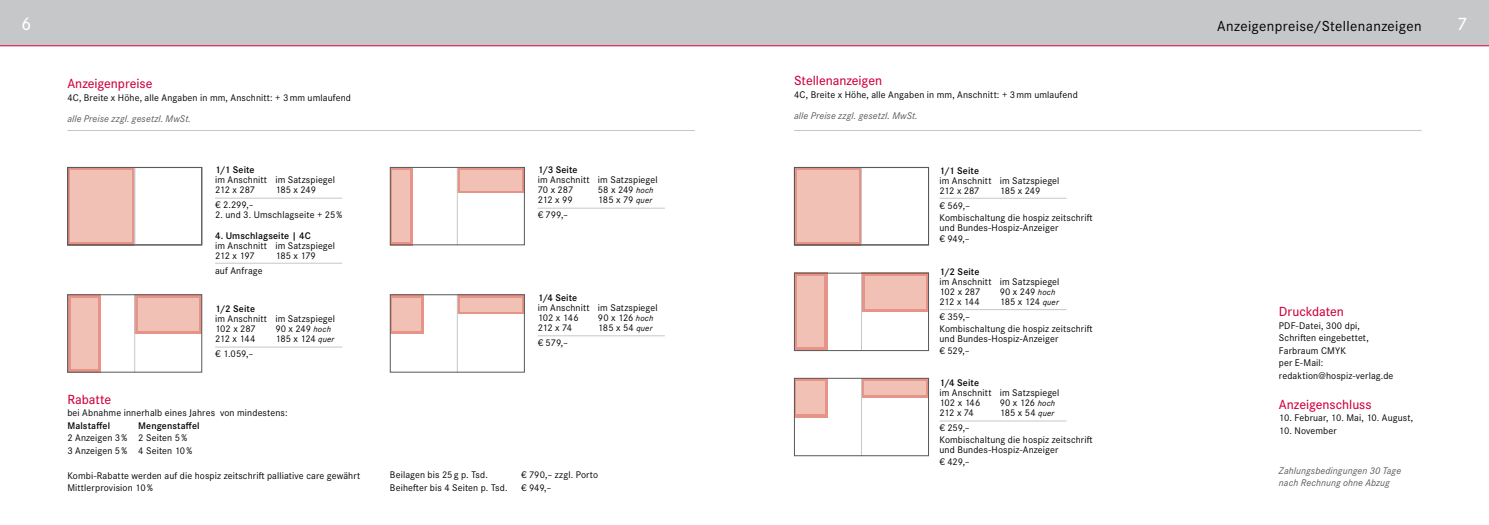
<style>
.page{position:relative;width:1489px;height:525px;background:#fff}
.page>*{position:absolute;margin:0;border:0;box-sizing:border-box;transform-origin:0 0}
.t1{font:500 18.75px "Corporate S";color:#fff}
.t2{font:15px "Corporate S Pro";letter-spacing:.025em;color:#000}
.t3{font:500 13.75px "Corporate S Pro";color:#cf003d}
.t4{font:10px/12.5px "Corporate S Pro";letter-spacing:.01em;color:#000}
.t5{font:italic 10px/12.5px "Corporate S Pro";letter-spacing:.01em;color:#58585a}
.t6{font:600 10px "Corporate S Pro";letter-spacing:.01em;color:#000}
.s1{font-style:italic;font-size:8.75px}
</style>
<div class="page">
<div style="left:0;top:0;width:1488px;height:46px;background:#c6c7c8"></div>
<hr style="left:67px;top:130px;width:627px;height:1px;background:#c6c7c8">
<hr style="left:215px;top:198px;width:127px;height:1px;background:#c6c7c8">
<hr style="left:215px;top:263px;width:127px;height:1px;background:#c6c7c8">
<hr style="left:215px;top:346px;width:127px;height:1px;background:#c6c7c8">
<hr style="left:537px;top:208px;width:128px;height:1px;background:#c6c7c8">
<hr style="left:537px;top:335px;width:128px;height:1px;background:#c6c7c8">
<div style="left:67px;top:294px;width:34px;height:78px;background:#e69487"></div>
<div style="left:71px;top:298px;width:27px;height:70px;background:#f1c1b5"></div>
<svg style="left:135px;top:296px;width:65px;height:37px"></svg>
<div style="left:138px;top:298px;width:61px;height:32px;background:#f1c1b5"></div>
<hr style="left:134px;top:294px;width:1px;height:78px;background:#c6c7c8">
<div style="left:67px;top:294px;width:135px;height:78px;border:1px solid #58585a"></div>
<svg style="left:392px;top:296px;width:31px;height:37px"></svg>
<div style="left:392px;top:298px;width:29px;height:32px;background:#f1c1b5"></div>
<svg style="left:458px;top:296px;width:64px;height:18px"></svg>
<div style="left:460px;top:298px;width:61px;height:13px;background:#f1c1b5"></div>
<hr style="left:457px;top:294px;width:1px;height:78px;background:#c6c7c8">
<div style="left:390px;top:294px;width:134px;height:78px;border:1px solid #58585a"></div>
<div style="left:67px;top:167px;width:68px;height:78px;background:#e69487"></div>
<div style="left:70px;top:170px;width:62px;height:72px;background:#f1c1b5"></div>
<hr style="left:134px;top:167px;width:1px;height:78px;background:#c6c7c8">
<div style="left:67px;top:167px;width:135px;height:78px;border:1px solid #58585a"></div>
<div style="left:390px;top:167px;width:22px;height:78px;background:linear-gradient(to right,#e69487,#e69487)"></div>
<div style="left:392px;top:170px;width:17px;height:72px;background:#f1c1b5"></div>
<svg style="left:458px;top:169px;width:64px;height:24px"></svg>
<div style="left:460px;top:170px;width:61px;height:20px;background:#f1c1b5"></div>
<hr style="left:457px;top:167px;width:1px;height:78px;background:#c6c7c8">
<div style="left:390px;top:167px;width:134px;height:78px;border:1px solid #58585a"></div>
<hr style="left:794px;top:130px;width:627px;height:1px;background:#c6c7c8">
<div style="left:794px;top:378px;width:33px;height:39px;background:#e69487"></div>
<div style="left:796px;top:381px;width:29px;height:33px;background:#f1c1b5"></div>
<div style="left:861px;top:378px;width:67px;height:19px;background:#e69487"></div>
<div style="left:864px;top:381px;width:61px;height:14px;background:#f1c1b5"></div>
<hr style="left:861px;top:378px;width:1px;height:78px;background:#c6c7c8">
<div style="left:794px;top:378px;width:134px;height:78px;border:1px solid #58585a"></div>
<div style="left:794px;top:273px;width:33px;height:78px;background:#e69487"></div>
<div style="left:797px;top:276px;width:27px;height:71px;background:#f1c1b5"></div>
<div style="left:861px;top:273px;width:67px;height:39px;background:#e69487"></div>
<div style="left:864px;top:276px;width:61px;height:33px;background:#f1c1b5"></div>
<hr style="left:861px;top:273px;width:1px;height:78px;background:#c6c7c8">
<div style="left:794px;top:273px;width:134px;height:78px;border:1px solid #58585a"></div>
<svg style="left:796px;top:169px;width:65px;height:74px"></svg>
<div style="left:797px;top:170px;width:61px;height:72px;background:#f1c1b5"></div>
<hr style="left:861px;top:167px;width:1px;height:78px;background:#c6c7c8">
<div style="left:794px;top:167px;width:134px;height:78px;border:1px solid #58585a"></div>
<hr style="left:939px;top:198px;width:127px;height:1px;background:#c6c7c8">
<hr style="left:939px;top:309px;width:127px;height:1px;background:#c6c7c8">
<hr style="left:939px;top:420px;width:127px;height:1px;background:#c6c7c8">
<h1 class="t1" style="left:21px;top:12px;width:12px">6</h1>
<h2 class="t2" style="left:1216px;top:15px;width:206px">Anzeigenpreise/Stellenanzeigen</h2>
<h1 class="t1" style="left:1457px;top:12px;width:12px">7</h1>
<h3 class="t3" style="left:67px;top:73px;width:87px">Anzeigenpreise</h3>
<p class="t4" style="left:67px;top:90px;width:285px">4C, Breite x Höhe, alle Angaben in mm, Anschnitt: + 3 mm umlaufend</p>
<p class="t5" style="left:67px;top:112px;width:125px">alle Preise zzgl. gesetzl. MwSt.</p>
<p class="t6" style="left:215px;top:163px;width:41px">1/1 Seite</p>
<p class="t4" style="left:215px;top:174px;width:121px;line-height:10px">im Anschnitt im Satzspiegel<br>212 x 287</p>
<p class="t4" style="left:275px;top:183px;width:42px">185 x 249</p>
<p class="t4" style="left:215px;top:198px;width:40px">€ 2.299,–</p>
<p class="t4" style="left:215px;top:208px;width:129px">2. und 3. Umschlagseite + 25 %</p>
<p class="t6" style="left:215px;top:228px;width:97px">4. Umschlagseite | 4C</p>
<p class="t4" style="left:215px;top:239px;width:121px;line-height:10px">im Anschnitt im Satzspiegel<br>212 x 197</p>
<p class="t4" style="left:275px;top:248px;width:42px">185 x 179</p>
<p class="t4" style="left:215px;top:263px;width:49px">auf Anfrage</p>
<p class="t6" style="left:215px;top:301px;width:41px">1/2 Seite</p>
<p class="t4" style="left:215px;top:313px;width:121px;line-height:10px">im Anschnitt im Satzspiegel<br>102 x 287</p>
<p class="t4" style="left:275px;top:322px;width:57px">90 x 249 <span class="s1">hoch</span></p>
<p class="t4" style="left:215px;top:332px;width:42px">212 x 144</p>
<p class="t4" style="left:275px;top:332px;width:61px">185 x 124 <span class="s1">quer</span></p>
<p class="t4" style="left:215px;top:347px;width:40px">€ 1.059,–</p>
<h3 class="t3" style="left:67px;top:388px;width:45px">Rabatte</h3>
<p class="t4" style="left:67px;top:405px;width:222px">bei Abnahme innerhalb eines Jahres von mindestens:</p>
<p class="t6" style="left:67px;top:417px;width:44px">Malstaffel</p>
<p class="t6" style="left:138px;top:417px;width:63px">Mengenstaffel</p>
<p class="t4" style="left:67px;top:430px;width:126px">2 Anzeigen 3 % 2 Seiten 5 %<br>3 Anzeigen 5 % 4 Seiten 10 %</p>
<p class="t4" style="left:67px;top:468px;width:294px">Kombi-Rabatte werden auf die hospiz zeitschrift palliative care gewährt<br>Mittlerprovision 10 %</p>
<p class="t6" style="left:537px;top:163px;width:41px">1/3 Seite</p>
<p class="t4" style="left:537px;top:174px;width:121px;line-height:10px">im Anschnitt im Satzspiegel<br>70 x 287</p>
<p class="t4" style="left:598px;top:183px;width:57px">58 x 249 <span class="s1">hoch</span></p>
<p class="t4" style="left:537px;top:193px;width:37px">212 x 99</p>
<p class="t4" style="left:598px;top:193px;width:56px">185 x 79 <span class="s1">quer</span></p>
<p class="t4" style="left:537px;top:208px;width:32px">€ 799,–</p>
<p class="t6" style="left:537px;top:290px;width:41px">1/4 Seite</p>
<p class="t4" style="left:537px;top:302px;width:121px;line-height:10px">im Anschnitt im Satzspiegel<br>102 x 146</p>
<p class="t4" style="left:598px;top:310px;width:57px">90 x 126 <span class="s1">hoch</span></p>
<p class="t4" style="left:537px;top:320px;width:36px">212 x 74</p>
<p class="t4" style="left:598px;top:320px;width:56px">185 x 54 <span class="s1">quer</span></p>
<p class="t4" style="left:537px;top:335px;width:32px">€ 579,–</p>
<p class="t4" style="left:390px;top:468px;width:99px">Beilagen bis 25 g p. Tsd.</p>
<p class="t4" style="left:521px;top:468px;width:79px">€ 790,– zzgl. Porto</p>
<p class="t4" style="left:390px;top:480px;width:119px">Beihefter bis 4 Seiten p. Tsd.</p>
<p class="t4" style="left:521px;top:480px;width:32px">€ 949,–</p>
<h3 class="t3" style="left:794px;top:70px;width:89px">Stellenanzeigen</h3>
<p class="t4" style="left:794px;top:88px;width:285px">4C, Breite x Höhe, alle Angaben in mm, Anschnitt: + 3 mm umlaufend</p>
<p class="t5" style="left:794px;top:109px;width:125px">alle Preise zzgl. gesetzl. MwSt.</p>
<p class="t6" style="left:939px;top:163px;width:41px">1/1 Seite</p>
<p class="t4" style="left:939px;top:174px;width:121px;line-height:10px">im Anschnitt im Satzspiegel<br>212 x 287</p>
<p class="t4" style="left:999px;top:183px;width:42px">185 x 249</p>
<p class="t4" style="left:939px;top:198px;width:155px">€ 569,–<br>Kombischaltung die hospiz zeitschrift</p>
<p class="t4" style="left:939px;top:221px;width:120px;line-height:11.2px">und Bundes-Hospiz-Anzeiger € 949,–</p>
<p class="t6" style="left:939px;top:264px;width:41px">1/2 Seite</p>
<p class="t4" style="left:939px;top:276px;width:121px;line-height:10px">im Anschnitt im Satzspiegel<br>102 x 287</p>
<p class="t4" style="left:999px;top:284px;width:57px">90 x 249 <span class="s1">hoch</span></p>
<p class="t4" style="left:939px;top:294px;width:42px">212 x 144</p>
<p class="t4" style="left:999px;top:294px;width:61px">185 x 124 <span class="s1">quer</span></p>
<p class="t4" style="left:939px;top:309px;width:155px">€ 359,–<br>Kombischaltung die hospiz zeitschrift</p>
<p class="t4" style="left:939px;top:332px;width:120px;line-height:11.2px">und Bundes-Hospiz-Anzeiger € 529,–</p>
<p class="t6" style="left:939px;top:375px;width:41px">1/4 Seite</p>
<p class="t4" style="left:939px;top:387px;width:121px;line-height:10px">im Anschnitt im Satzspiegel<br>102 x 146</p>
<p class="t4" style="left:999px;top:396px;width:57px">90 x 126 <span class="s1">hoch</span></p>
<p class="t4" style="left:939px;top:406px;width:36px">212 x 74</p>
<p class="t4" style="left:999px;top:406px;width:56px">185 x 54 <span class="s1">quer</span></p>
<p class="t4" style="left:939px;top:421px;width:155px;line-height:12px">€ 259,–<br>Kombischaltung die hospiz zeitschrift</p>
<p class="t4" style="left:939px;top:443px;width:120px;line-height:11.2px">und Bundes-Hospiz-Anzeiger € 429,–</p>
<h3 class="t3" style="left:1278px;top:301px;width:66px">Druckdaten</h3>
<p class="t4" style="left:1278px;top:318px;width:116px">PDF-Datei, 300 dpi,<br>Schriften eingebettet,<br>Farbraum CMYK<br>per E-Mail: redaktion@hospiz-verlag.de</p>
<h3 class="t3" style="left:1278px;top:393px;width:94px">Anzeigenschluss</h3>
<p class="t4" style="left:1278px;top:410px;width:136px">10. Februar, 10. Mai, 10. August,</p>
<p class="t4" style="left:1278px;top:423px;width:59px">10. November</p>
<p class="t5" style="left:1278px;top:463px;width:124px">Zahlungsbedingungen 30 Tage nach Rechnung ohne Abzug</p>
</div>
